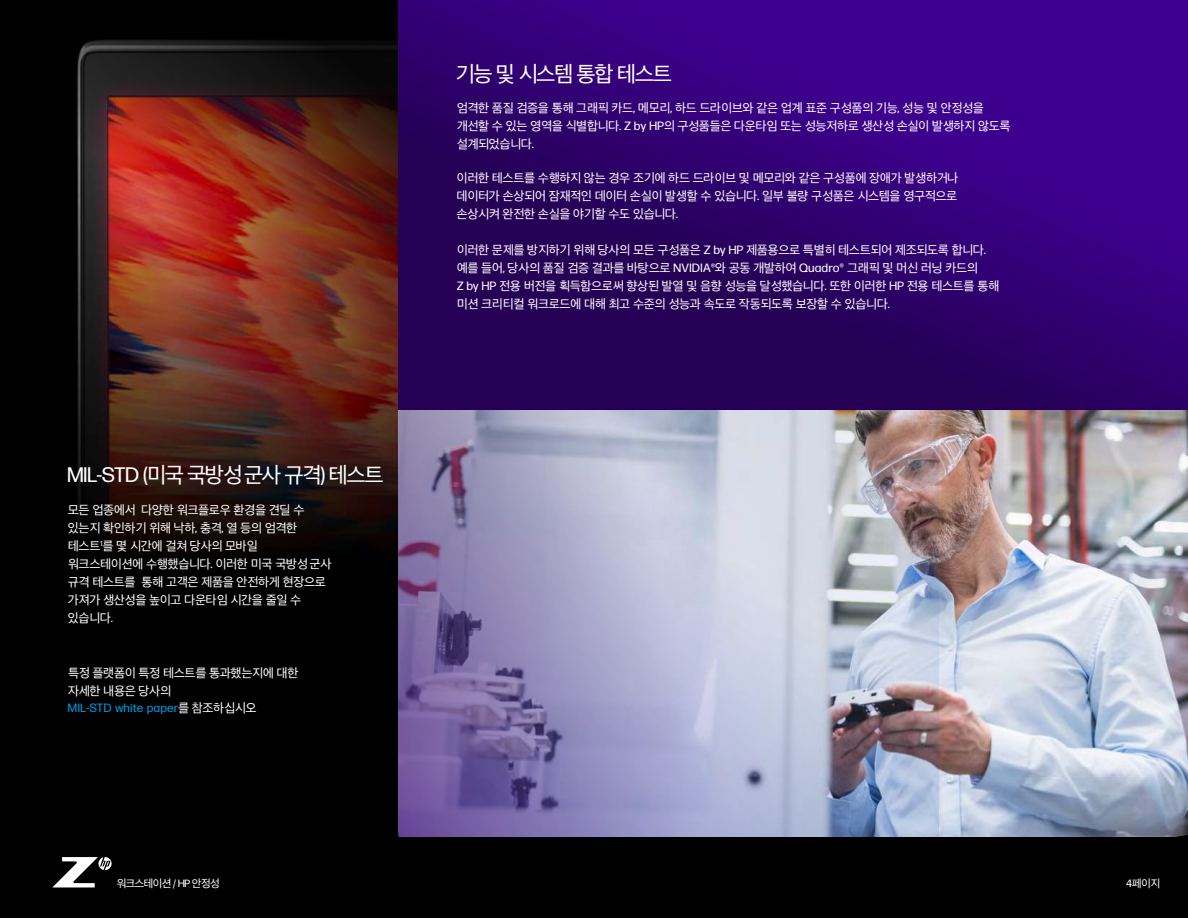
<style>
.page{position:relative;width:1188px;height:918px;background:#000}
.page>*{position:absolute;margin:0;border:0;box-sizing:border-box;transform-origin:0 0}
.t1{font:21px "Forma DJR Korean Display";letter-spacing:-.025em;color:#fff}
.t2{font:12px/18px "Forma DJR Korean Micro";letter-spacing:-.025em;color:#fff}
.t3{font:12px "Forma DJR Korean Micro";color:#0098dc}
.t4{font:10.5px "Forma DJR Korean Display";letter-spacing:-.025em;color:#fff}
.t5{font:10.5px "Forma DJR Korean Micro";color:#fff}
.s1{color:#fff}
</style>
<div class="page">
<img style="left:77px;top:30px;width:322px;height:555px">
<img style="left:938px;top:410px;width:250px;height:426px">
<img style="left:399px;top:410px;width:539px;height:426px">
<svg style="left:53px;top:857px;width:59px;height:30px"></svg>
<svg style="left:399px;top:0;width:789px;height:410px;background:#300070"></svg>
<h1 class="t1" style="left:67px;top:460px;width:317px">MIL-STD (미국 국방성 군사 규격) 테스트</h1>
<p class="t2" style="left:68px;top:500px;width:265px">모든 업종에서 다양한 워크플로우 환경을 견딜 수 있는지 확인하기 위해 낙하, 충격, 열 등의 엄격한 테스트<sup>1</sup>를 몇 시간에 걸쳐 당사의 모바일 워크스테이션에 수행했습니다. 이러한 미국 국방성 군사 규격 테스트를 통해 고객은 제품을 안전하게 현장으로 가져가 생산성을 높이고 다운타임 시간을 줄일 수 있습니다.</p>
<p class="t2" style="left:68px;top:663px;width:232px">특정 플랫폼이 특정 테스트를 통과했는지에 대한 자세한 내용은 당사의</p>
<p class="t3" style="left:67px;top:699px;width:191px">MIL-STD white paper<span class="s1">를 참조하십시오</span></p>
<p class="t4" style="left:117px;top:876px;width:104px">워크스테이션 / HP 안정성</p>
<h1 class="t1" style="left:456px;top:58px;width:217px">기능 및 시스템 통합 테스트</h1>
<p class="t2" style="left:457px;top:98px;width:555px">엄격한 품질 검증을 통해 그래픽 카드, 메모리, 하드 드라이브와 같은 업계 표준 구성품의 기능, 성능 및 안정성을 개선할 수 있는 영역을 식별합니다. Z by HP의 구성품들은 다운타임 또는 성능저하로 생산성 손실이 발생하지 않도록 설계되었습니다.</p>
<p class="t2" style="left:457px;top:169px;width:503px;text-align:justify">이러한 테스트를 수행하지 않는 경우 조기에 하드 드라이브 및 메모리와 같은 구성품에 장애가 발생하거나 데이터가 손상되어 잠재적인 데이터 손실이 발생할 수 있습니다. 일부 불량 구성품은 시스템을 영구적으로 손상시켜 완전한 손실을 야기할 수도 있습니다.</p>
<p class="t2" style="left:457px;top:241px;width:544px">이러한 문제를 방지하기 위해 당사의 모든 구성품은 Z by HP 제품용으로 특별히 테스트되어 제조되도록 합니다. 예를 들어, 당사의 품질 검증 결과를 바탕으로 NVIDIA®와 공동 개발하여 Quadro® 그래픽 및 머신 러닝 카드의<br>Z by HP 전용 버전을 획득함으로써 향상된 발열 및 음향 성능을 달성했습니다. 또한 이러한 HP 전용 테스트를 통해 미션 크리티컬 워크로드에 대해 최고 수준의 성능과 속도로 작동되도록 보장할 수 있습니다.</p>
<p class="t5" style="left:1126px;top:876px;width:36px">4페이지</p>
</div>
